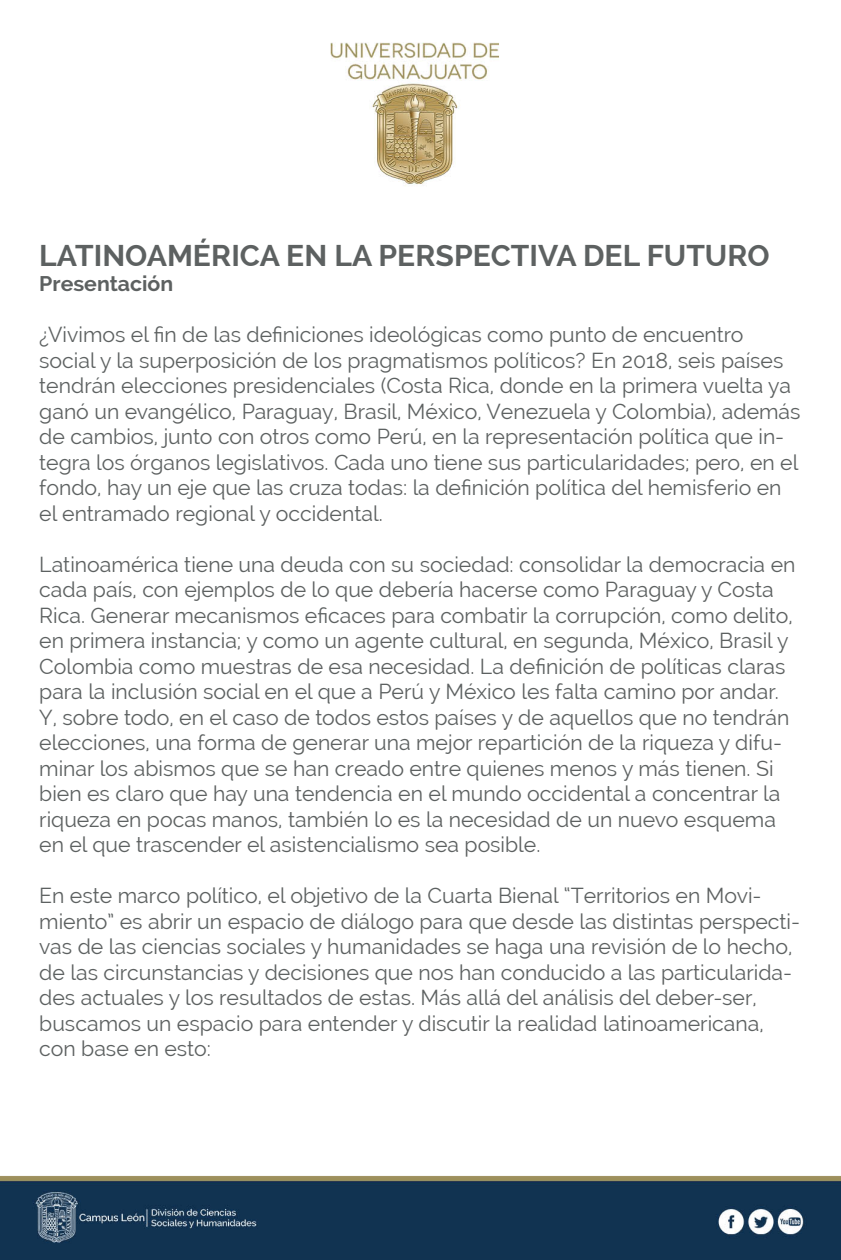
<style>
.page{position:relative;width:841px;height:1260px;background:#fff}
.page>*{position:absolute;margin:0;border:0;box-sizing:border-box;transform-origin:0 0}
.t1{font:700 30px "Raleway";color:#5d6161}
.t2{font:21.25px/25.5px "Raleway";color:#5d6161}
.t3{font:700 21.25px "Raleway";color:#5d6161}
</style>
<div class="page">
<img style="left:0;top:42px;width:841px;height:1218px">
<h1 class="t1" style="left:39px;top:238px;width:732px">LATINOAMÉRICA EN LA PERSPECTIVA DEL FUTURO</h1>
<p class="t3" style="left:39px;top:272px;width:135px">Presentación</p>
<p class="t2" style="left:39px;top:322px;width:763px">¿Vivimos el fin de las definiciones ideológicas como punto de encuentro social y la superposición de los pragmatismos políticos? En 2018, seis países tendrán elecciones presidenciales (Costa Rica, donde en la primera vuelta ya ganó un evangélico, Paraguay, Brasil, México, Venezuela y Colombia), además de cambios, junto con otros como Perú, en la representación política que in&shy;tegra los órganos legislativos. Cada uno tiene sus particularidades; pero, en el fondo, hay un eje que las cruza todas: la definición política del hemisferio en el entramado regional y occidental.</p>
<p class="t2" style="left:39px;top:551px;width:757px">Latinoamérica tiene una deuda con su sociedad: consolidar la democracia en cada país, con ejemplos de lo que debería hacerse como Paraguay y Costa Rica. Generar mecanismos eficaces para combatir la corrupción, como delito, en primera instancia; y como un agente cultural, en segunda, México, Brasil y Colombia como muestras de esa necesidad. La definición de políticas claras para la inclusión social en el que a Perú y México les falta camino por andar.<br>Y, sobre todo, en el caso de todos estos países y de aquellos que no tendrán elecciones, una forma de generar una mejor repartición de la riqueza y difu&shy;minar los abismos que se han creado entre quienes menos y más tienen. Si bien es claro que hay una tendencia en el mundo occidental a concentrar la riqueza en pocas manos, también lo es la necesidad de un nuevo esquema en el que trascender el asistencialismo sea posible.</p>
<p class="t2" style="left:39px;top:883px;width:762px">En este marco político, el objetivo de la Cuarta Bienal “Territorios en Movi&shy;miento” es abrir un espacio de diálogo para que desde las distintas perspecti&shy;vas de las ciencias sociales y humanidades se haga una revisión de lo hecho, de las circunstancias y decisiones que nos han conducido a las particularida&shy;des actuales y los resultados de estas. Más allá del análisis del deber-ser, buscamos un espacio para entender y discutir la realidad latinoamericana, con base en esto:</p>
</div>
